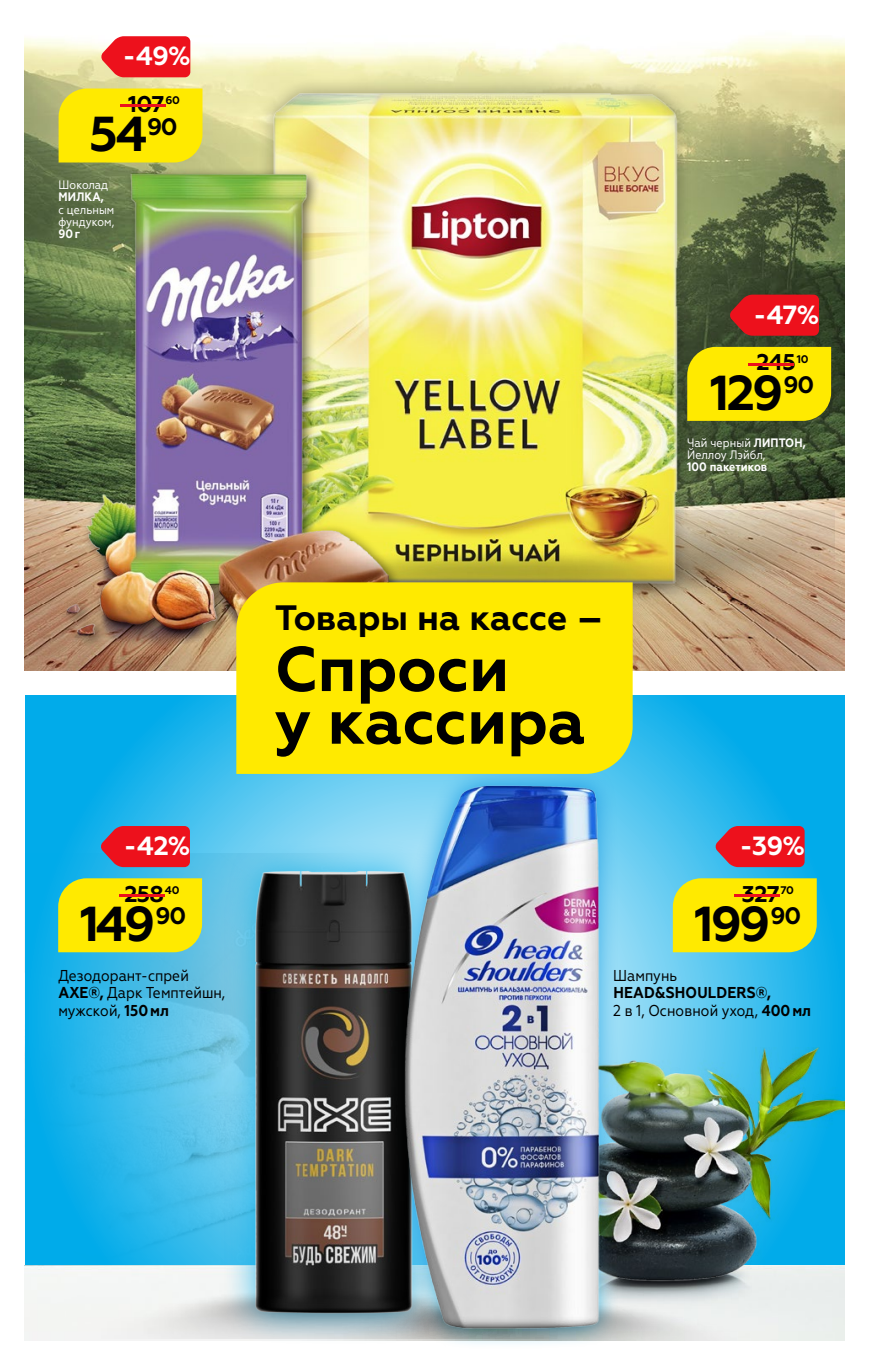
<style>
.page{position:relative;width:869px;height:1365px;background:#fff}
.page>*{position:absolute;margin:0;border:0;box-sizing:border-box;transform-origin:0 0}
.t1{font:700 63px/52.7px "Geometria";color:#000}
.t2{font:700 49px "Geometria";letter-spacing:-.06em;color:#000}
.t3{font:700 35.18px "Geometria";color:#000}
.t4{font:700 26.25px "Geometria";color:#fff}
.t5{font:700 22.75px "Geometria";letter-spacing:-.03em;color:#000}
.t6{font:700 22.75px "Geometria";color:#ed111c;scale:6.5 1}
.t7{font:15.75px/17.5px "Geometria Narrow";color:#000}
.t8{font:12.25px/12.2px "Geometria Narrow";color:#fff}
.t9{font:700 11.03px "Geometria";letter-spacing:-.03em;color:#000}
.s1{font-weight:700}
.s2{font-size:22.75px;color:#ed111c}
</style>
<div class="page">
<img style="left:25px;top:38px;width:818px;height:632px">
<img style="left:697px;top:510px;width:136px;height:34px">
<svg style="left:25px;top:694px;width:818px;height:571px;background:#2cb8eb"></svg>
<img style="left:251px;top:58px;width:446px;height:486px">
<img style="left:619px;top:1047px;width:224px;height:272px">
<div style="left:221px;top:838px;width:223px;height:507px;background:#00abea;opacity:.75"></div>
<img style="left:178px;top:845px;width:206px;height:441px">
<img style="left:102px;top:1286px;width:257px;height:51px">
<img style="left:359px;top:1275px;width:329px;height:23px">
<img style="left:302px;top:1298px;width:455px;height:41px">
<div style="left:384px;top:763px;width:235px;height:586px;background:#00abea;opacity:.75"></div>
<img style="left:401px;top:773px;width:202px;height:569px">
<div style="left:61px;top:167px;width:341px;height:491px;background:#000;opacity:.59"></div>
<img style="left:186px;top:544px;width:649px;height:108px">
<div style="left:236px;top:582px;width:396px;height:191px;background:#ffea00"></div>
<div style="left:58px;top:878px;width:144px;height:74px;background:#ffea00"></div>
<svg style="left:100px;top:826px;width:90px;height:41px;background:#d82130"></svg>
<div style="left:59px;top:88px;width:143px;height:74px;background:#ffea00"></div>
<svg style="left:101px;top:36px;width:89px;height:41px;background:#ed262e"></svg>
<div style="left:687px;top:347px;width:143px;height:74px;background:#ffea00"></div>
<svg style="left:729px;top:294px;width:89px;height:42px;background:#d7171d"></svg>
<div style="left:672px;top:878px;width:144px;height:74px;background:#ffea00"></div>
<svg style="left:714px;top:826px;width:90px;height:41px;background:#d92332"></svg>
<p class="t4" style="left:123px;top:40px;width:70px">-49%</p>
<p class="t5" style="left:128px;top:91px;width:38px">107</p>
<p class="t9" style="left:165px;top:94px;width:16px">60</p>
<p class="t6" style="left:106px;top:91px;width:13px">-</p>
<p class="t2" style="left:89px;top:105px;width:90px">54<sup>90</sup></p>
<p class="t8" style="left:59px;top:179px;width:57px">Шоколад<br><span class="s1">МИЛКА,<br></span>с цельным фундуком,<br><span class="s1">90 г</span></p>
<p class="t4" style="left:753px;top:299px;width:68px">-47%</p>
<p class="t5" style="left:756px;top:349px;width:41px">245</p>
<p class="t9" style="left:734px;top:352px;width:76px"><span class="s2">-</span> 10</p>
<p class="t2" style="left:710px;top:363px;width:105px">129<sup>90</sup></p>
<p class="t8" style="left:687px;top:436px;width:120px">Чай черный <span class="s1">ЛИПТОН,<br></span>Йеллоу Лэйбл,<br><span class="s1">100 пакетиков</span></p>
<p class="t3" style="left:275px;top:596px;width:330px">Товары на кассе –</p>
<p class="t1" style="left:275px;top:643px;width:312px">Cпроси<br>у кассира</p>
<p class="t4" style="left:124px;top:830px;width:68px">-42%</p>
<p class="t4" style="left:739px;top:830px;width:67px">-39%</p>
<p class="t5" style="left:124px;top:880px;width:41px">258</p>
<p class="t9" style="left:165px;top:883px;width:16px">40</p>
<p class="t6" style="left:105px;top:880px;width:13px">-</p>
<p class="t5" style="left:741px;top:880px;width:39px">327</p>
<p class="t9" style="left:719px;top:883px;width:76px"><span class="s2">-</span> 70</p>
<p class="t2" style="left:80px;top:894px;width:108px">149<sup>90</sup></p>
<p class="t2" style="left:694px;top:894px;width:108px">199<sup>90</sup></p>
<p class="t7" style="left:58px;top:966px;width:168px">Дезодорант-спрей<br><span class="s1">AXE®,</span> Дарк Темптейшн, мужской, <span class="s1">150 мл</span></p>
<p class="t7" style="left:613px;top:966px;width:199px">Шампунь<br><span class="s1">HEAD&amp;SHOULDERS®,<br></span>2 в 1, Основной уход, <span class="s1">400 мл</span></p>
</div>
